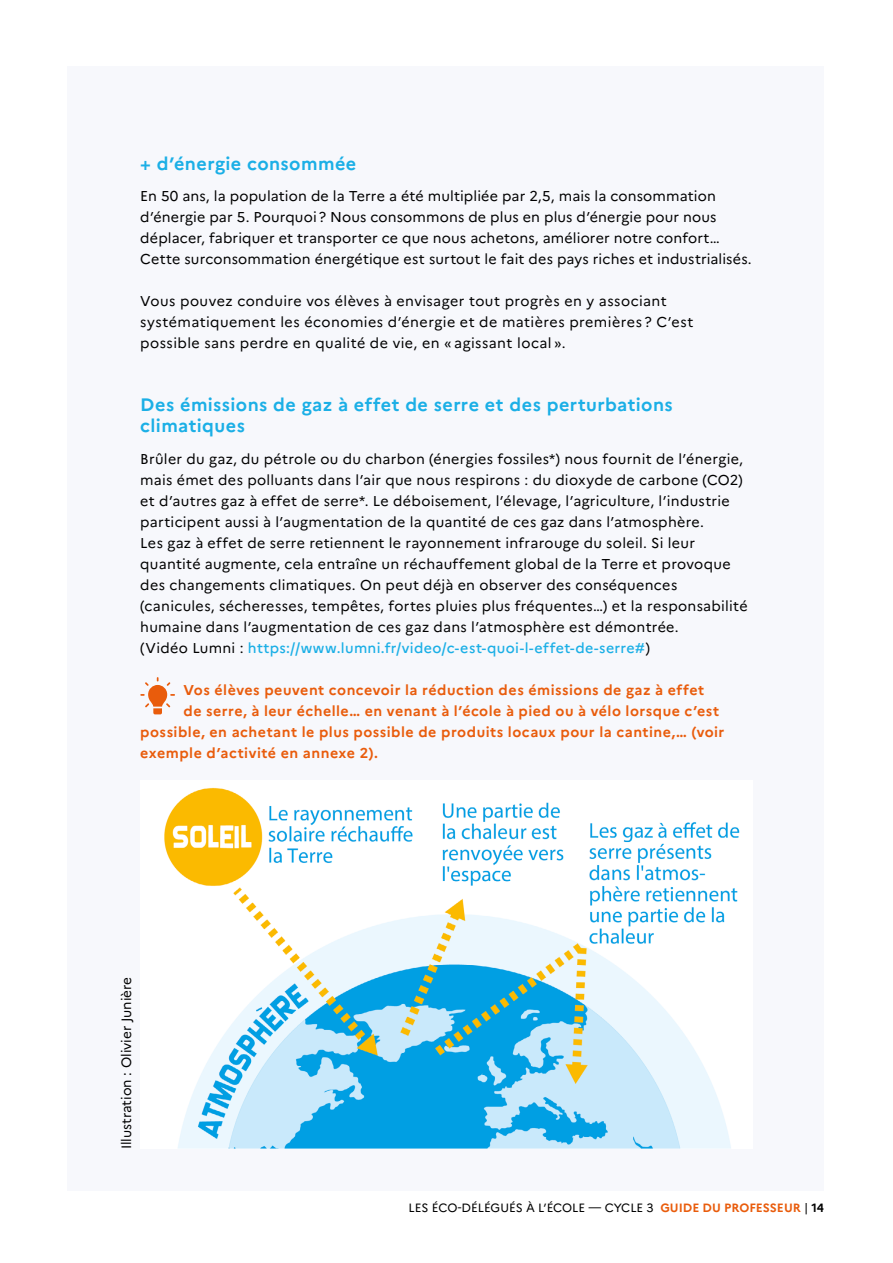
<style>
.page{position:relative;width:893px;height:1263px;background:#fff}
.page>*{position:absolute;margin:0;border:0;box-sizing:border-box;transform-origin:0 0}
.t1{font:700 18px/21px "Marianne";letter-spacing:.025em;color:#1bafe6}
.t2{font:14.25px/21px "Marianne";letter-spacing:.02em;color:#000}
.t3{font:700 14.25px "Marianne";letter-spacing:.035em;color:#e95c0c}
.t4{font:13.5px "Marianne";color:#000}
.t5{font:12px "Marianne";color:#000}
.s1{font-weight:500;color:#1bafe6}
.s2{font-weight:700;color:#e95c0c}
.s3{font-weight:700}
</style>
<div class="page">
<div style="left:67px;top:66px;width:757px;height:1125px;background:#f7f8fc"></div>
<svg style="left:140px;top:677px;width:35px;height:37px"></svg>
<img style="left:164px;top:787px;width:576px;height:361px">
<p class="t1" style="left:140px;top:153px;width:217px">+ d’énergie consommée</p>
<p class="t2" style="left:140px;top:185px;width:613px">En 50 ans, la population de la Terre a été multipliée par 2,5, mais la consommation d’énergie par 5. Pourquoi ? Nous consommons de plus en plus d’énergie pour nous déplacer, fabriquer et transporter ce que nous achetons, améliorer notre confort… Cette surconsommation énergétique est surtout le fait des pays riches et industrialisés.</p>
<p class="t2" style="left:140px;top:290px;width:554px">Vous pouvez conduire vos élèves à envisager tout progrès en y associant systématiquement les économies d’énergie et de matières premières ? C’est possible sans perdre en qualité de vie, en « agissant local ».</p>
<p class="t1" style="left:140px;top:394px;width:534px">Des émissions de gaz à effet de serre et des perturbations climatiques</p>
<p class="t2" style="left:140px;top:448px;width:609px">Brûler du gaz, du pétrole ou du charbon (énergies fossiles*) nous fournit de l’énergie, mais émet des polluants dans l’air que nous respirons : du dioxyde de carbone (CO2) et d’autres gaz à effet de serre*. Le déboisement, l’élevage, l’agriculture, l’industrie participent aussi à l’augmentation de la quantité de ces gaz dans l’atmosphère.<br>Les gaz à effet de serre retiennent le rayonnement infrarouge du soleil. Si leur quantité augmente, cela entraîne un réchauffement global de la Terre et provoque des changements climatiques. On peut déjà en observer des conséquences (canicules, sécheresses, tempêtes, fortes pluies plus fréquentes…) et la responsabilité humaine dans l’augmentation de ces gaz dans l’atmosphère est démontrée.<br>(Vidéo Lumni : <span class="s1">https://www.lumni.fr/video/c-est-quoi-l-effet-de-serre#</span>)</p>
<p class="t3" style="left:183px;top:681px;width:522px">Vos élèves peuvent concevoir la réduction des émissions de gaz à effet</p>
<p class="t3" style="left:183px;top:702px;width:537px">de serre, à leur échelle… en venant à l’école à pied ou à vélo lorsque c’est</p>
<p class="t3" style="left:140px;top:723px;width:586px">possible, en achetant le plus possible de produits locaux pour la cantine,… (voir</p>
<p class="t3" style="left:140px;top:744px;width:239px">exemple d’activité en annexe 2).</p>
<p class="t4" style="left:118px;top:1149px;width:174px;rotate:-90deg">Illustration : Olivier Junière</p>
<p class="t5" style="left:409px;top:1201px;width:417px">LES ÉCO-DÉLÉGUÉS À L’ÉCOLE — CYCLE 3 <span class="s2">GUIDE DU PROFESSEUR</span> | <span class="s3">14</span></p>
</div>
